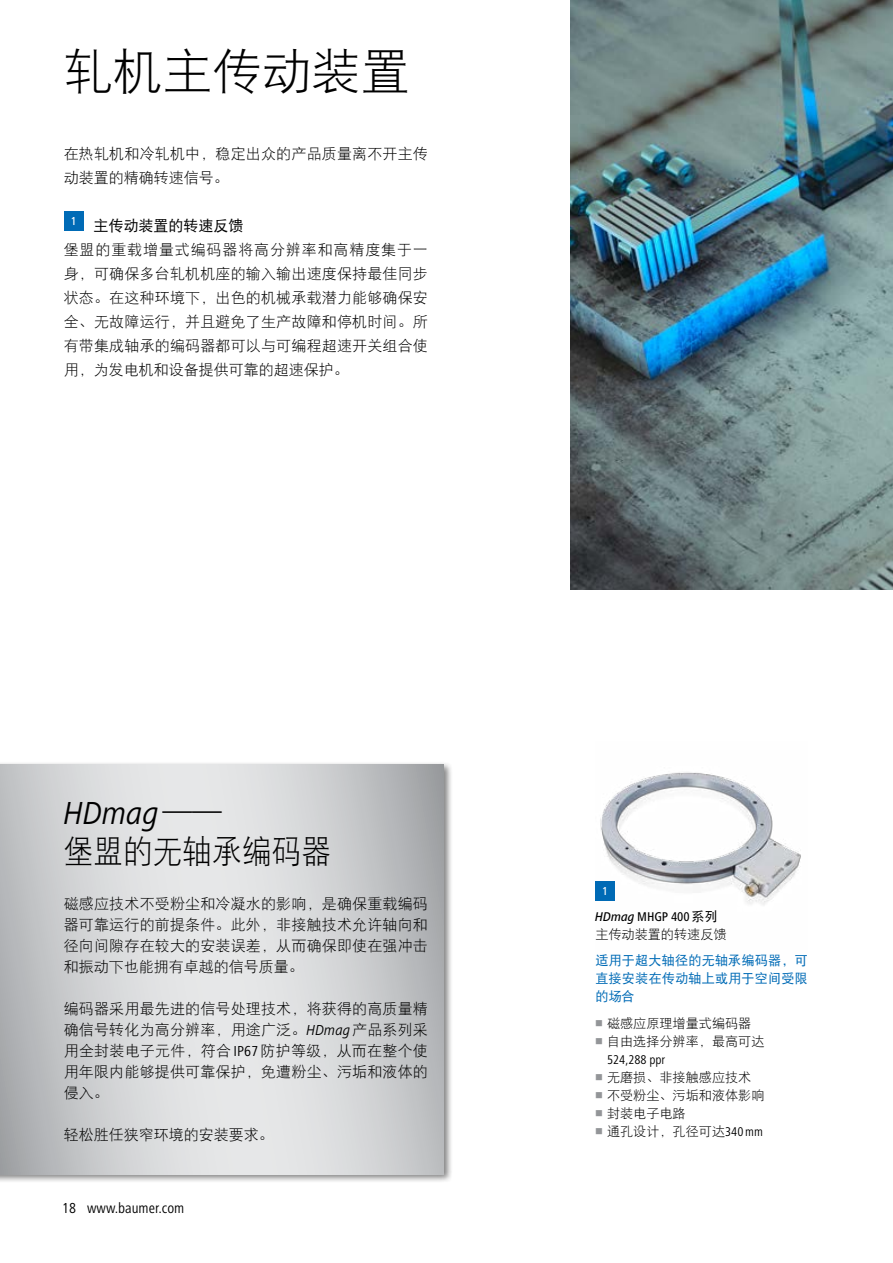
<style>
.page{position:relative;width:893px;height:1263px;background:#fff}
.page>*{position:absolute;margin:0;border:0;box-sizing:border-box;transform-origin:0 0}
.t1{font:49.5px "DFP Hei W3";color:#000}
.t2{font:33px "DFP Hei W3";color:#000;scale:.9 1}
.t3{font:italic 33px "Frutiger Next LT";color:#000;scale:.9 1}
.t4{font:15px/21px "DFP Hei W3";letter-spacing:.01em;color:#000;text-align:justify}
.t5{font:condensed 15px "Frutiger Next LT";color:#000}
.t6{font:15px "DFP Hei W5";color:#000}
.t7{font:13.2px/18px "DFP Hei W3";color:#000}
.t8{font:13.2px/18px "DFP Hei W5";letter-spacing:.015em;color:#006bb6;text-align:justify}
.t9{font:500 condensed 13.2px "Frutiger Next LT";color:#000}
.t10{font:condensed 13.2px "Frutiger Next LT";color:#000}
.t11{font:500 condensed 12px "Frutiger Next LT";color:#fff}
.s1{font-family:"DFP Hei W3";font-style:normal}
.s2{font-family:"Frutiger Next LT";font-style:italic}
.s3{font-family:"Frutiger Next LT";font-stretch:condensed}
.s4{font-style:italic;font-stretch:normal}
.s5{font-family:"DFP Hei W5";font-weight:400;font-stretch:normal}
</style>
<div class="page">
<img style="left:570px;top:0;width:323px;height:589px">
<img style="left:595px;top:772px;width:206px;height:133px">
<div style="left:64px;top:211px;width:19px;height:20px;background:#006bb6"></div>
<div style="left:0;top:761px;width:452px;height:422px;background:#000;opacity:.5"></div>
<svg style="left:0;top:765px;width:444px;height:409px;background:#d1d2d4"></svg>
<h1 class="t1" style="left:64px;top:47px;width:348px">轧机主传动装置</h1>
<p class="t4" style="left:64px;top:141px;width:366px;line-height:24px">在热轧机和冷轧机中，稳定出众的产品质量离不开主传动装置的精确转速信号。</p>
<p class="t6" style="left:71px;top:218px;width:174px"><sup>1</sup> 主传动装置的转速反馈</p>
<p class="t4" style="left:64px;top:237px;width:366px;line-height:24px">堡盟的重载增量式编码器将高分辨率和高精度集于一身，可确保多台轧机机座的输入输出速度保持最佳同步状态。在这种环境下，出色的机械承载潜力能够确保安全、无故障运行，并且避免了生产故障和停机时间。所有带集成轴承的编码器都可以与可编程超速开关组合使用，为发电机和设备提供可靠的超速保护。</p>
<h2 class="t3" style="left:64px;top:795px;width:177px">HDmag <span class="s1">——</span></h2>
<h2 class="t2" style="left:64px;top:834px;width:298px">堡盟的无轴承编码器</h2>
<p class="t4" style="left:64px;top:893px;width:366px">磁感应技术不受粉尘和冷凝水的影响，是确保重载编码器可靠运行的前提条件。此外，非接触技术允许轴向和径向间隙存在较大的安装误差，从而确保即使在强冲击和振动下也能拥有卓越的信号质量。</p>
<p class="t4" style="left:64px;top:998px;width:366px">编码器采用最先进的信号处理技术，将获得的高质量精确信号转化为高分辨率，用途广泛。<span class="s2">HDmag</span>产品系列采用全封装电子元件，符合 <span class="s3">IP67</span>防护等级，从而在整个使用年限内能够提供可靠保护，免遭粉尘、污垢和液体的侵入。</p>
<p class="t4" style="left:64px;top:1124px;width:211px">轻松胜任狭窄环境的安装要求。</p>
<p class="t5" style="left:62px;top:1200px;width:124px">18 www.baumer.com</p>
<p class="t11" style="left:602px;top:885px;width:7px">1</p>
<p class="t9" style="left:595px;top:909px;width:124px"><span class="s4">HDmag</span> MHGP 400<span class="s5">系列</span></p>
<p class="t7" style="left:595px;top:925px;width:133px">主传动装置的转速反馈</p>
<p class="t8" style="left:595px;top:951px;width:214px">适用于超大轴径的无轴承编码器，可直接安装在传动轴上或用于空间受限的场合</p>
<p class="t7" style="left:607px;top:1014px;width:159px">磁感应原理增量式编码器自由选择分辨率，最高可达</p>
<p class="t10" style="left:607px;top:1052px;width:60px">524,288 ppr</p>
<p class="t7" style="left:607px;top:1068px;width:159px">无磨损、非接触感应技术不受粉尘、污垢和液体影响封装电子电路<br>通孔设计，孔径可达<span class="s3">340mm</span></p>
</div>
